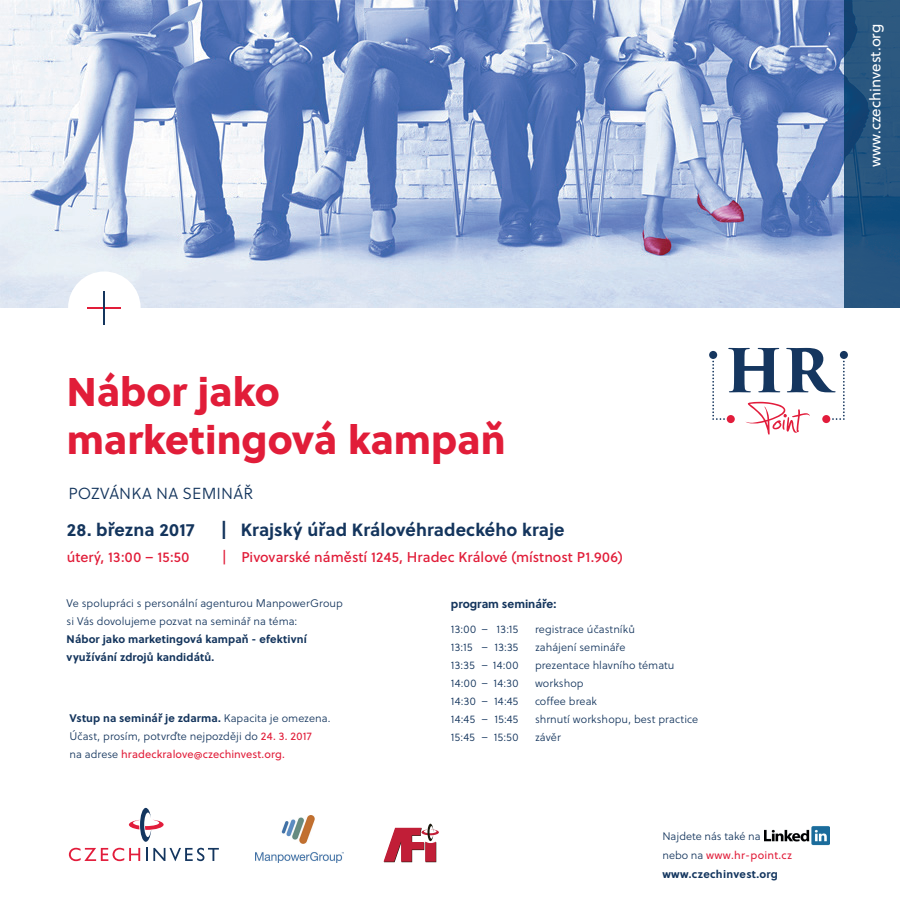
<style>
.page{position:relative;width:900px;height:900px;background:#fff}
.page>*{position:absolute;margin:0;border:0;box-sizing:border-box;transform-origin:0 0}
.t1{font:40px/48px "Soleil Xb";color:#e11d39}
.t2{font:700 17.7px "Soleil";letter-spacing:.005em;color:#14355d}
.t3{font:16px "Soleil Lt";letter-spacing:.01em;color:#14355d}
.t4{font:15px "Soleil";color:#fff}
.t5{font:14.1px "Soleil Bk";letter-spacing:.005em;color:#e11d39}
.t6{font:700 11.6px "Soleil";color:#14355d}
.t7{font:11px/18px "Soleil Lt";letter-spacing:.005em;color:#14355d}
.t8{font:700 11px/18px "Soleil";letter-spacing:.01em;color:#14355d}
.t9{font:11px "Soleil";letter-spacing:.01em;color:#e11d39}
.t10{font:11px/18px "Soleil Lt";letter-spacing:.025em;color:#14355d}
.t11{font:700 11px "Soleil";letter-spacing:.025em;color:#14365f}
.s1{font-family:"Soleil Lt";font-weight:400}
.s2{font-family:"Soleil";color:#e11d39}
.s3{font-family:"Soleil Lt";color:#14355d}
</style>
<div class="page">
<img style="left:0;top:0;width:844px;height:308px">
<img style="left:844px;top:0;width:56px;height:308px">
<img style="left:765px;top:826px;width:64px;height:20px">
<svg style="left:709px;top:351px;width:8px;height:8px"></svg>
<svg style="left:840px;top:351px;width:8px;height:8px"></svg>
<svg style="left:712px;top:348px;width:133px;height:87px"></svg>
<div style="left:68px;top:272px;width:73px;height:72px;background:#fff;border-radius:50%"></div>
<hr style="left:88px;top:307px;width:33px;height:1px;background:#e11d39">
<hr style="left:104px;top:291px;width:1px;height:33px;background:#14355d">
<svg style="left:69px;top:848px;width:71px;height:13px"></svg>
<svg style="left:146px;top:848px;width:73px;height:13px"></svg>
<svg style="left:129px;top:808px;width:35px;height:34px"></svg>
<img style="left:255px;top:815px;width:89px;height:48px">
<svg style="left:384px;top:824px;width:55px;height:38px"></svg>
<h3 class="t4" style="left:864px;top:167px;width:145px;rotate:-90deg">www.czechinvest.org</h3>
<h1 class="t1" style="left:67px;top:366px;width:440px">Nábor jako marketingová kampaň</h1>
<h3 class="t3" style="left:68px;top:482px;width:186px">POZVÁNKA NA SEMINÁŘ</h3>
<h2 class="t2" style="left:67px;top:516px;width:129px">28. března 2017</h2>
<p class="t5" style="left:67px;top:547px;width:124px">úterý, 13:00 – 15:50</p>
<h2 class="t2" style="left:221px;top:516px;width:345px">| Krajský úřad Královéhradeckého kraje</h2>
<p class="t5" style="left:222px;top:547px;width:402px">| Pivovarské náměstí 1245, Hradec Králové (místnost P1.906)</p>
<p class="t7" style="left:67px;top:594px;width:278px">Ve spolupráci s personální agenturou ManpowerGroup si Vás dovolujeme pozvat na seminář na téma:</p>
<p class="t8" style="left:67px;top:630px;width:242px">Nábor jako marketingová kampaň - efektivní využívání zdrojů kandidátů.</p>
<p class="t8" style="left:69px;top:709px;width:263px">Vstup na seminář je zdarma. <span class="s1">Kapacita je omezena.</span></p>
<p class="t7" style="left:69px;top:727px;width:244px">Účast, prosím, potvrďte nejpozději do <span class="s2">24. 3. 2017</span></p>
<p class="t9" style="left:69px;top:746px;width:217px"><span class="s3">na adrese</span> hradeckralove@czechinvest.org.</p>
<p class="t6" style="left:451px;top:595px;width:107px">program semináře:</p>
<p class="t10" style="left:451px;top:620px;width:27px">13:00<br>13:15<br>13:35<br>14:00<br>14:30<br>14:45<br>15:45</p>
<p class="t7" style="left:494px;top:620px;width:25px">13:15<br>13:35</p>
<p class="t7" style="left:535px;top:620px;width:165px">registrace účastníků<br>zahájení semináře<br>prezentace hlavního tématu workshop<br>coffee break<br>shrnutí workshopu, best practice závěr</p>
<p class="t7" style="left:481px;top:620px;width:8px">– –</p>
<p class="t7" style="left:481px;top:674px;width:8px;text-align:justify">– – – –</p>
<p class="t7" style="left:494px;top:656px;width:26px;text-align:justify;text-indent:-12px">– 14:00<br>14:30<br>14:45<br>15:45<br>15:50</p>
<p class="t7" style="left:662px;top:827px;width:100px">Najdete nás také na</p>
<p class="t9" style="left:662px;top:847px;width:131px"><span class="s3">nebo na</span> www.hr-point.cz</p>
<p class="t11" style="left:662px;top:866px;width:117px">www.czechinvest.org</p>
</div>
